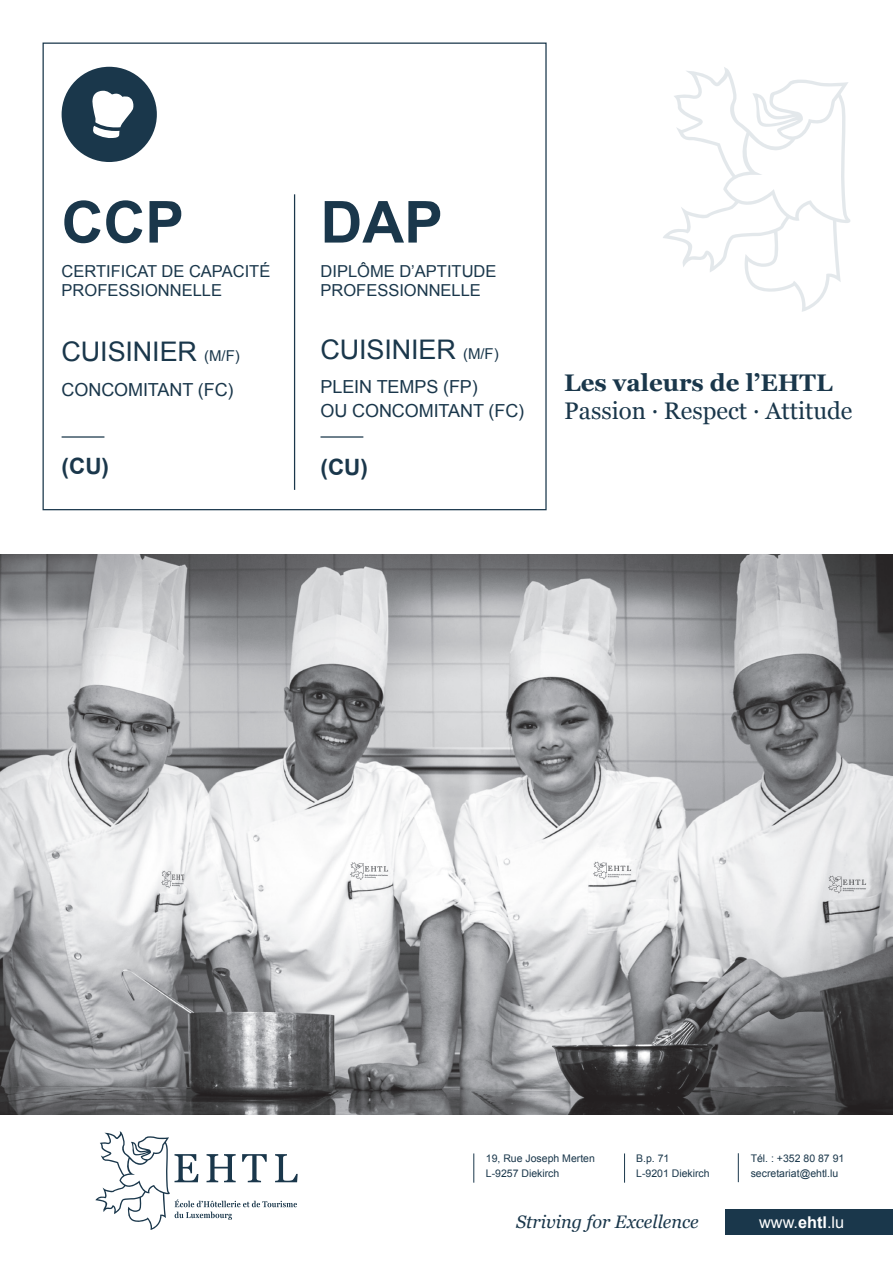
<style>
.page{position:relative;width:893px;height:1263px;background:#fff}
.page>*{position:absolute;margin:0;border:0;box-sizing:border-box;transform-origin:0 0}
.t1{font:700 57.9px "Arial";color:#1a374b}
.t2{font:27px "Arial";letter-spacing:-.005em;color:#1a374b}
.t3{font:24px "Georgia";color:#1a374b}
.t4{font:700 24px "Georgia";color:#1a374b}
.t5{font:700 22.5px "Arial";color:#1a374b}
.t6{font:18px/24px "Arial";letter-spacing:-.005em;color:#1a374b}
.t7{font:italic 18px "Georgia";color:#1a374b}
.t8{font:16.5px/19.8px "Arial";color:#1a374b}
.t9{font:16.2px "Arial";color:#fff}
.t10{font:10.5px/15.1px "Arial";color:#1a374b}
.s1{font-size:15px}
.s2{font-weight:700}
</style>
<div class="page">
<div style="left:725px;top:1209px;width:168px;height:26px;background:#1a374b"></div>
<svg style="left:95px;top:1131px;width:203px;height:99px"></svg>
<svg style="left:738px;top:1153px;width:1px;height:29px"></svg>
<hr style="left:473px;top:1153px;width:1px;height:30px;background:#1a374b">
<hr style="left:624px;top:1153px;width:1px;height:30px;background:#1a374b">
<img style="left:0;top:555px;width:893px;height:559px">
<hr style="left:62px;top:436px;width:42px;height:2px;background:#1a374b">
<div style="left:62px;top:67px;width:95px;height:95px;background:#1a374b;border-radius:50%"></div>
<svg style="left:92px;top:91px;width:42px;height:47px"></svg>
<hr style="left:320px;top:436px;width:43px;height:2px;background:#1a374b">
<hr style="left:294px;top:194px;width:1px;height:296px;background:#1a374b">
<svg style="left:663px;top:67px;width:188px;height:245px"></svg>
<h1 class="t1" style="left:62px;top:184px;width:124px">CCP</h1>
<h3 class="t8" style="left:62px;top:261px;width:210px">CERTIFICAT DE CAPACITÉ<br>PROFESSIONNELLE</h3>
<h2 class="t2" style="left:62px;top:334px;width:180px">CUISINIER <span class="s1">(M/F)</span></h2>
<h3 class="t6" style="left:62px;top:378px;width:173px">CONCOMITANT (FC)</h3>
<h3 class="t5" style="left:62px;top:451px;width:49px">(CU)</h3>
<h1 class="t1" style="left:320px;top:184px;width:124px">DAP</h1>
<h3 class="t8" style="left:320px;top:261px;width:178px">DIPLÔME D’APTITUDE<br>PROFESSIONNELLE</h3>
<h2 class="t2" style="left:320px;top:332px;width:180px">CUISINIER <span class="s1">(M/F)</span></h2>
<h3 class="t6" style="left:320px;top:375px;width:205px">PLEIN TEMPS (FP)<br>OU CONCOMITANT (FC)</h3>
<h3 class="t5" style="left:320px;top:452px;width:49px">(CU)</h3>
<h3 class="t4" style="left:564px;top:364px;width:270px">Les valeurs de l’EHTL</h3>
<h3 class="t3" style="left:564px;top:394px;width:290px">Passion . Respect . Attitude</h3>
<p class="t10" style="left:486px;top:1151px;width:111px">19, Rue Joseph Merten<br>L-9257 Diekirch</p>
<p class="t10" style="left:636px;top:1151px;width:75px">B.p. 71<br>L-9201 Diekirch</p>
<p class="t10" style="left:751px;top:1151px;width:95px">Tél. : +352 80 87 91 secretariat@ehtl.lu</p>
<h3 class="t7" style="left:516px;top:1209px;width:184px">Striving for Excellence</h3>
<h3 class="t9" style="left:759px;top:1212px;width:86px">www.<span class="s2">ehtl</span>.lu</h3>
</div>
